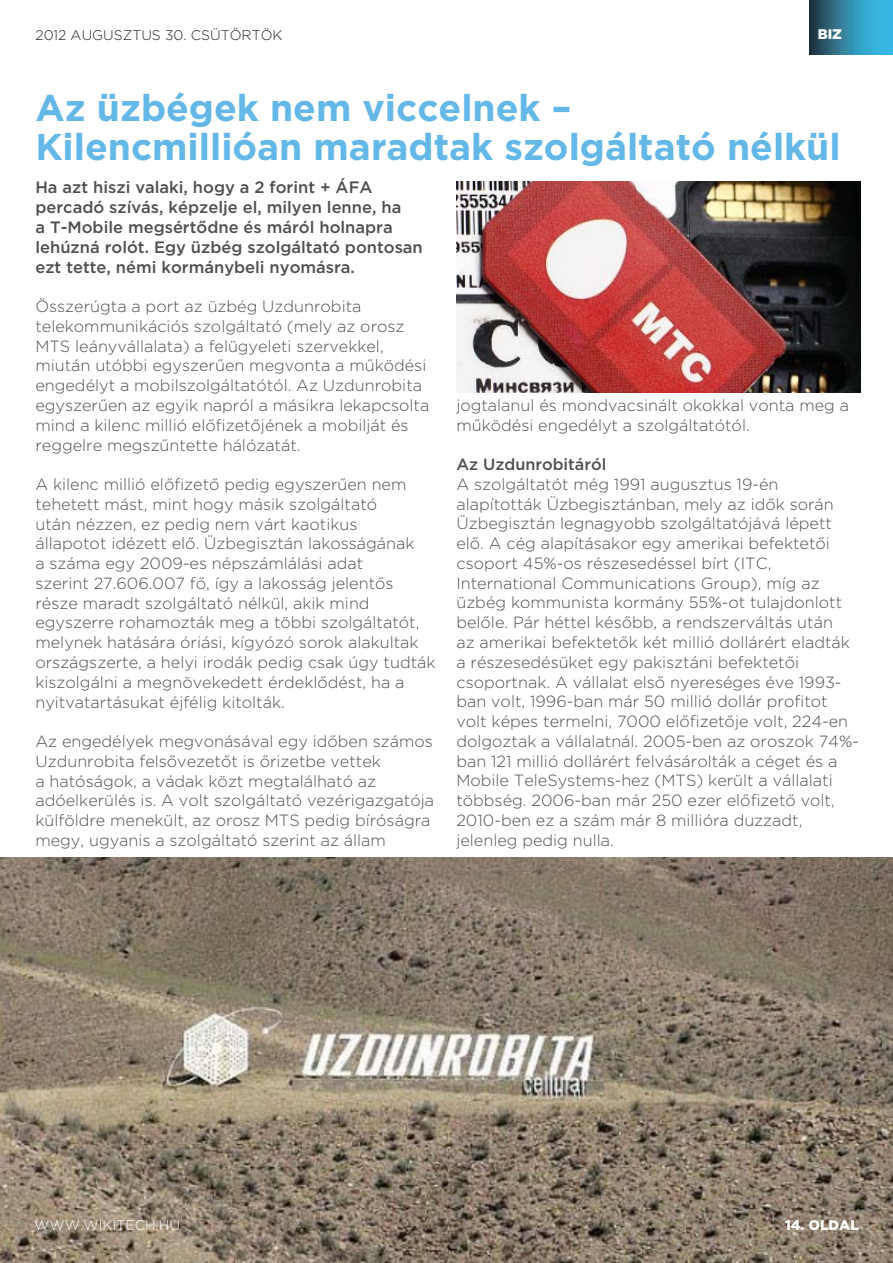
<style>
.page{position:relative;width:893px;height:1263px;background:#fff}
.page>*{position:absolute;margin:0;border:0;box-sizing:border-box;transform-origin:0 0}
.text_cim{font:700 37.2px/39.6px "Gotham";color:#63b8e7}
.text{font:500 16.5px/19.8px "Gotham";color:#524e4e}
.text-2{font:300 16.2px/19.8px "Gotham";color:#524e4e}
.text-3{font:500 16.2px "Gotham";color:#524e4e}
.text_datum{font:300 13.95px "Gotham";color:#231f20}
.text_www{font:300 13.95px "Gotham";color:#fff}
.text_oldalszam{font:900 13.95px "Gotham";color:#fff}
.text_tartalom{font:900 13.95px "Gotham";color:#fff}
</style>
<div class="page">
<img style="left:0;top:857px;width:893px;height:406px">
<img style="left:456px;top:181px;width:404px;height:212px">
<svg style="left:809px;top:0;width:84px;height:54px;background:#3086a4"></svg>
<p class="text_datum" style="left:35px;top:27px;width:249px">2012 AUGUSZTUS 30. CSÜTÖRTÖK</p>
<p class="text_tartalom" style="left:818px;top:26px;width:26px">BIZ</p>
<p class="text_cim" style="left:35px;top:87px;width:807px">Az üzbégek nem viccelnek –<br>Kilencmillióan maradtak szolgáltató nélkül</p>
<p class="text" style="left:35px;top:177px;width:389px">Ha azt hiszi valaki, hogy a 2 forint + ÁFA percadó szívás, képzelje el, milyen lenne, ha<br>a T-Mobile megsértődne és máról holnapra lehúzná rolót. Egy üzbég szolgáltató pontosan ezt tette, némi kormánybeli nyomásra.</p>
<p class="text-2" style="left:35px;top:296px;width:395px">Összerúgta a port az üzbég Uzdunrobita telekommunikációs szolgáltató (mely az orosz MTS leányvállalata) a felügyeleti szervekkel, miután utóbbi egyszerűen megvonta a működési engedélyt a mobilszolgáltatótól. Az Uzdunrobita egyszerűen az egyik napról a másikra lekapcsolta mind a kilenc millió előfizetőjének a mobilját és reggelre megszűntette hálózatát.</p>
<p class="text-2" style="left:35px;top:474px;width:402px">A kilenc millió előfizető pedig egyszerűen nem tehetett mást, mint hogy másik szolgáltató<br>után nézzen, ez pedig nem várt kaotikus<br>állapotot idézett elő. Üzbegisztán lakosságának<br>a száma egy 2009-es népszámlálási adat<br>szerint 27.606.007 fő, így a lakosság jelentős része maradt szolgáltató nélkül, akik mind egyszerre rohamozták meg a többi szolgáltatót, melynek hatására óriási, kígyózó sorok alakultak országszerte, a helyi irodák pedig csak úgy tudták kiszolgálni a megnövekedett érdeklődést, ha a nyitvatartásukat éjfélig kitolták.</p>
<p class="text-2" style="left:35px;top:731px;width:400px">Az engedélyek megvonásával egy időben számos Uzdunrobita felsővezetőt is őrizetbe vettek<br>a hatóságok, a vádak közt megtalálható az adóelkerülés is. A volt szolgáltató vezérigazgatója külföldre menekült, az orosz MTS pedig bíróságra</p>
<p class="text-2" style="left:35px;top:830px;width:352px">megy, ugyanis a szolgáltató szerint az állam</p>
<p class="text-2" style="left:456px;top:395px;width:394px">jogtalanul és mondvacsinált okokkal vonta meg a működési engedélyt a szolgáltatótól.</p>
<p class="text-3" style="left:456px;top:455px;width:151px">Az Uzdunrobitáról</p>
<p class="text-2" style="left:456px;top:474px;width:404px">A szolgáltatót még 1991 augusztus 19-én alapították Üzbegisztánban, mely az idők során Üzbegisztán legnagyobb szolgáltatójává lépett elő. A cég alapításakor egy amerikai befektetői csoport 45%-os részesedéssel bírt (ITC, International Communications Group), míg az üzbég kommunista kormány 55%-ot tulajdonlott belőle. Pár héttel később, a rendszerváltás után<br>az amerikai befektetők két millió dollárért eladták a részesedésüket egy pakisztáni befektetői csoportnak. A vállalat első nyereséges éve 1993- ban volt, 1996-ban már 50 millió dollár profitot volt képes termelni, 7000 előfizetője volt, 224-en dolgoztak a vállalatnál. 2005-ben az oroszok 74%- ban 121 millió dollárért felvásárolták a céget és a Mobile TeleSystems-hez (MTS) került a vállalati többség. 2006-ban már 250 ezer előfizető volt, 2010-ben ez a szám már 8 millióra duzzadt, jelenleg pedig nulla.</p>
<p class="text_www" style="left:34px;top:1217px;width:148px">WWW.WIKITECH.HU</p>
<p class="text_oldalszam" style="left:785px;top:1217px;width:75px">14. OLDAL</p>
</div>
